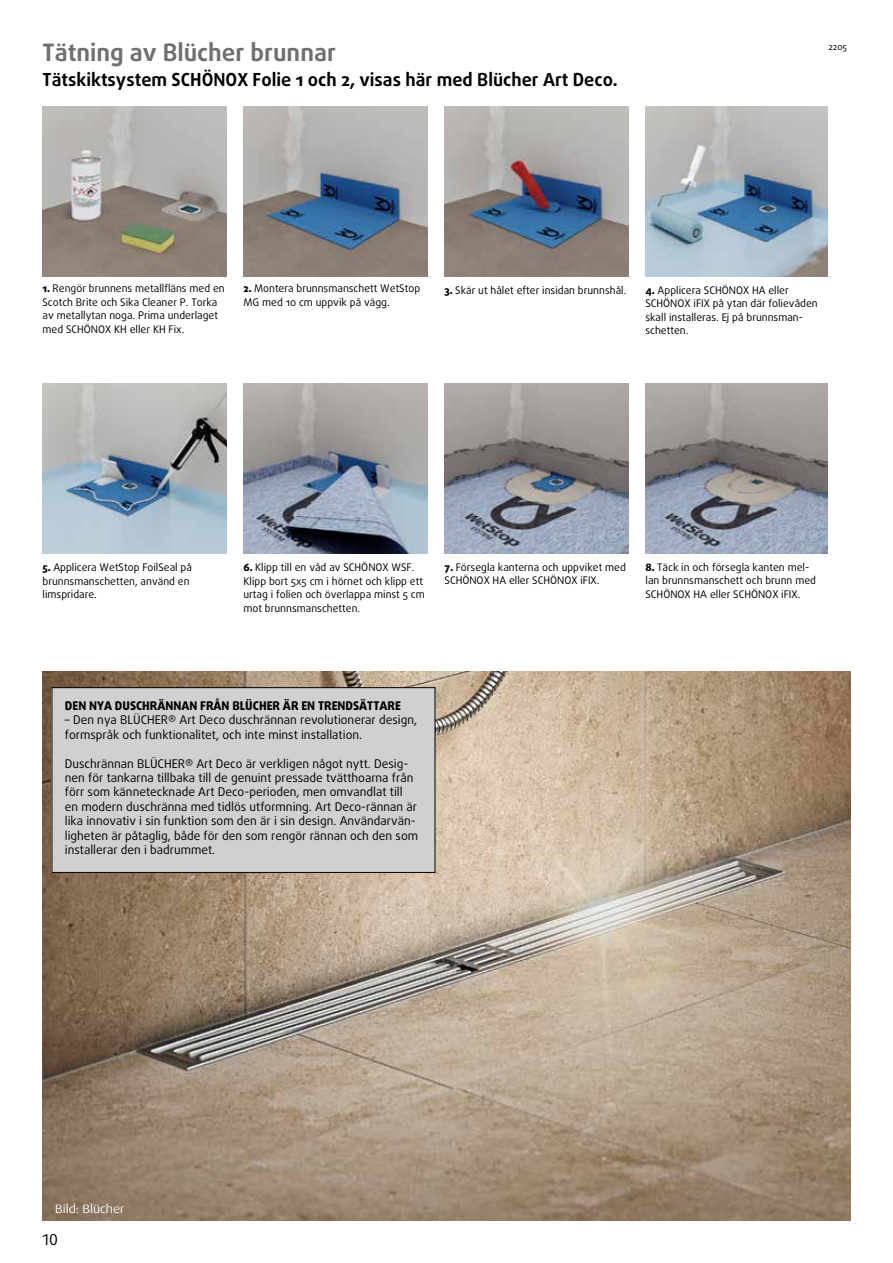
<style>
.page{position:relative;width:893px;height:1263px;background:#fff}
.page>*{position:absolute;margin:0;border:0;box-sizing:border-box;transform-origin:0 0}
.t1{font:700 24px "Daxline Pro";color:#706f6f}
.t2{font:700 18px "Daxline Pro";color:#000}
.t3{font:15px "Daxline Pro";color:#000}
.t4{font:12px/14.4px "Daxline Pro";color:#000}
.t5{font:800 12px "Daxline Pro";color:#000}
.t6{font:12px "Dax Wide";color:#fff}
.t7{font:10.5px/13.5px "Daxline Pro";color:#000}
.t8{font:9px "Daxline Pro";color:#000}
.s1{font-weight:800}
</style>
<div class="page">
<img style="left:43px;top:106px;width:183px;height:170px">
<img style="left:243px;top:106px;width:184px;height:170px">
<img style="left:445px;top:106px;width:183px;height:170px">
<img style="left:645px;top:106px;width:182px;height:170px">
<img style="left:43px;top:384px;width:183px;height:170px">
<img style="left:243px;top:384px;width:184px;height:170px">
<img style="left:43px;top:672px;width:807px;height:548px">
<div style="left:52px;top:688px;width:383px;height:184px;background:#d0d0d0"></div>
<div style="left:52px;top:687px;width:383px;height:186px;border:1px solid #000"></div>
<img style="left:445px;top:384px;width:183px;height:170px">
<img style="left:645px;top:384px;width:182px;height:170px">
<h1 class="t1" style="left:43px;top:37px;width:295px">Tätning av Blücher brunnar</h1>
<h2 class="t2" style="left:43px;top:68px;width:577px">Tätskiktsystem SCHÖNOX Folie 1 och 2, visas här med Blücher Art Deco.</h2>
<p class="t8" style="left:828px;top:40px;width:20px">2205</p>
<p class="t7" style="left:43px;top:282px;width:184px"><span class="s1">1.</span> Rengör brunnens metallfläns med en Scotch Brite och Sika Cleaner P. Torka av metallytan noga. Prima underlaget med SCHÖNOX KH eller KH Fix.</p>
<p class="t7" style="left:243px;top:282px;width:178px"><span class="s1">2.</span> Montera brunnsmanschett WetStop<br>MG med 10 cm uppvik på vägg.</p>
<p class="t7" style="left:444px;top:283px;width:183px"><span class="s1">3.</span> Skär ut hålet efter insidan brunnshål.</p>
<p class="t7" style="left:645px;top:283px;width:174px"><span class="s1">4.</span> Applicera SCHÖNOX HA eller<br>SCHÖNOX iFIX på ytan där folievåden skall installeras. Ej på brunnsman&shy;schetten.</p>
<p class="t7" style="left:43px;top:561px;width:151px"><span class="s1">5.</span> Applicera WetStop FoilSeal på brunnsmanschetten, använd en limspridare.</p>
<p class="t7" style="left:243px;top:561px;width:183px"><span class="s1">6.</span> Klipp till en våd av SCHÖNOX WSF.<br>Klipp bort 5x5 cm i hörnet och klipp ett urtag i folien och överlappa minst 5 cm mot brunnsmanschetten.</p>
<p class="t7" style="left:445px;top:560px;width:183px"><span class="s1">7.</span> Försegla kanterna och uppviket med<br>SCHÖNOX HA eller SCHÖNOX iFIX.</p>
<p class="t7" style="left:645px;top:560px;width:172px"><span class="s1">8.</span> Täck in och försegla kanten mel&shy;lan brunnsmanschett och brunn med<br>SCHÖNOX HA eller SCHÖNOX iFIX.</p>
<p class="t5" style="left:65px;top:698px;width:338px">DEN NYA DUSCHRÄNNAN FRÅN BLÜCHER ÄR EN TRENDSÄTTARE</p>
<p class="t4" style="left:65px;top:713px;width:354px">– Den nya BLÜCHER® Art Deco duschrännan revolutionerar design, formspråk och funktionalitet, och inte minst installation.</p>
<p class="t4" style="left:65px;top:756px;width:355px">Duschrännan BLÜCHER® Art Deco är verkligen något nytt. Desig&shy;nen för tankarna tillbaka till de genuint pressade tvätthoarna från förr som kännetecknade Art Deco-perioden, men omvandlat till en modern duschränna med tidlös utformning. Art Deco-rännan är lika innovativ i sin funktion som den är i sin design. Användarvän&shy;ligheten är påtaglig, både för den som rengör rännan och den som installerar den i badrummet.</p>
<p class="t6" style="left:55px;top:1202px;width:71px">Bild: Blücher</p>
<h3 class="t3" style="left:43px;top:1229px;width:17px">10</h3>
</div>
